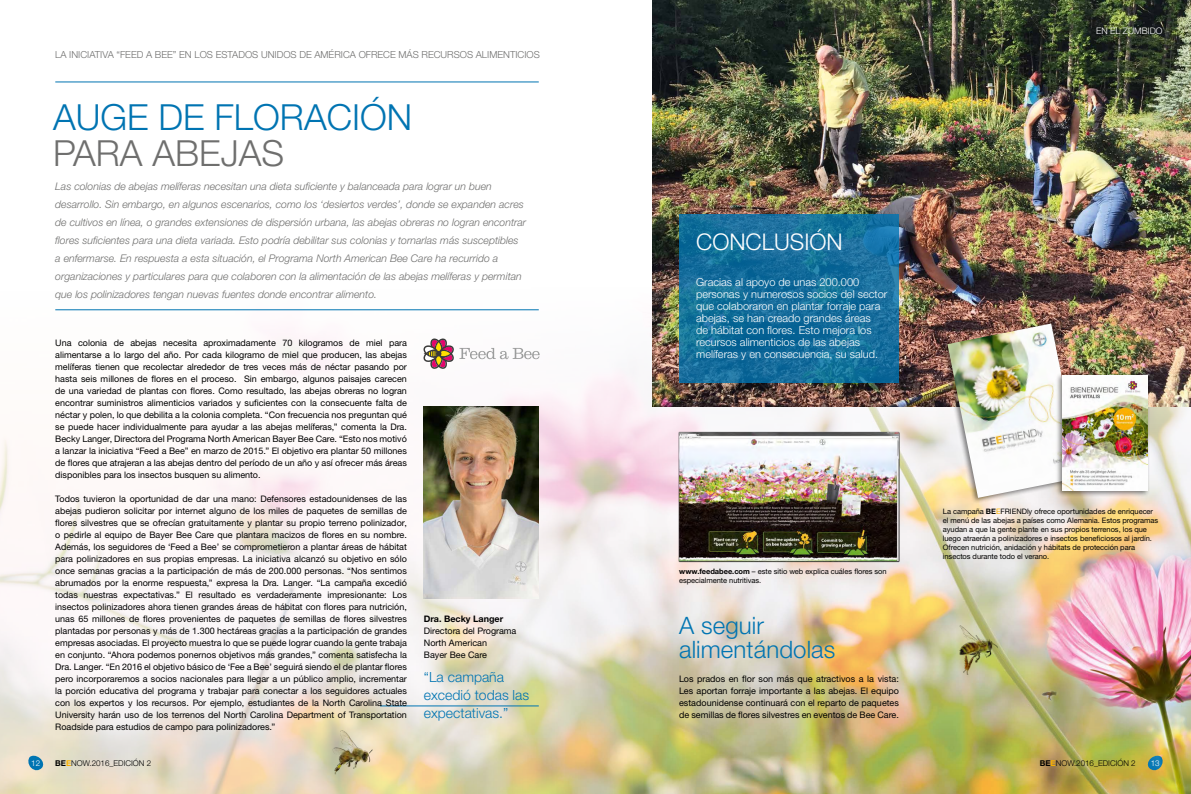
<style>
.page{position:relative;width:1191px;height:794px;background:#fff}
.page>*{position:absolute;margin:0;border:0;box-sizing:border-box;transform-origin:0 0}
.t1{font:300 36px "Helvetica Neue LT Pro";color:#0074b2}
.t2{font:300 36px "Helvetica Neue LT Pro";color:#6f6f6e}
.t3{font:300 24px/24px "Helvetica Neue LT Pro";letter-spacing:.005em;color:#0074b2}
.t4{font:300 23px "Helvetica Neue LT Pro";color:#fff}
.t5{font:300 14px/18px "Helvetica Neue LT Pro";color:#0074b2}
.t6{font:300 11px/12px "Helvetica Neue LT Pro";color:#fff}
.t7{font:italic 300 10.5px/18px "Helvetica Neue LT Pro";color:#6f6f6e}
.t8{font:300 9.7px "Helvetica Neue LT Pro";color:#6f6f6e}
.t9{font:9px/12px "Helvetica Neue LTW1 G";color:#000;text-align:justify}
.t10{font:700 9px "Helvetica Neue LTW1 G";color:#000}
.t11{font:300 9px "Helvetica Neue LT Pro";color:#fff}
.t12{font:300 8px "Helvetica Neue LT Pro";color:#000}
.t13{font:300 8px "Helvetica Neue LT Pro";color:#fff}
.t14{font:7.5px/9px "Helvetica Neue LTW1 G";letter-spacing:-.005em;color:#000}
.s1{font-weight:700}
.s2{color:#f9b000}
.s3{font-family:"Helvetica Neue LTW1 G";font-weight:700}
.s4{font-family:"Helvetica Neue LTW1 G";font-weight:700;color:#f9b000}
</style>
<div class="page">
<img style="left:0;top:310px;width:1191px;height:484px">
<img style="left:652px;top:0;width:539px;height:406px">
<svg style="left:27px;top:755px;width:17px;height:16px"></svg>
<img style="left:997px;top:465px;width:194px;height:329px">
<hr style="left:55px;top:309px;width:484px;height:1px;background:#0074b2">
<hr style="left:380px;top:705px;width:159px;height:1px;background:#0074b2">
<hr style="left:55px;top:82px;width:484px;height:1px;background:#0074b2">
<img style="left:330px;top:729px;width:43px;height:46px">
<img style="left:949px;top:625px;width:52px;height:53px">
<img style="left:675px;top:429px;width:226px;height:135px">
<svg style="left:679px;top:214px;width:220px;height:168px;background:#146e9c"></svg>
<div style="left:941px;top:321px;width:143px;height:183px;background:#000;opacity:.5"></div>
<img style="left:947px;top:323px;width:134px;height:175px">
<div style="left:1055px;top:372px;width:94px;height:125px;background:#000;opacity:.5"></div>
<img style="left:1062px;top:375px;width:85px;height:115px">
<img style="left:424px;top:406px;width:115px;height:192px">
<svg style="left:423px;top:338px;width:117px;height:31px"></svg>
<p class="t8" style="left:55px;top:49px;width:486px">LA INICIATIVA “FEED A BEE” EN LOS ESTADOS UNIDOS DE AMÉRICA OFRECE MÁS RECURSOS ALIMENTICIOS</p>
<h1 class="t1" style="left:53px;top:95px;width:360px">AUGE DE FLORACIÓN</h1>
<h1 class="t2" style="left:53px;top:131px;width:232px">PARA ABEJAS</h1>
<p class="t7" style="left:55px;top:177px;width:472px">Las colonias de abejas melíferas necesitan una dieta suficiente y balanceada para lograr un buen desarrollo. Sin embargo, en algunos escenarios, como los ‘desiertos verdes’, donde se expanden acres de cultivos en línea, o grandes extensiones de dispersión urbana, las abejas obreras no logran encontrar flores suficientes para una dieta variada. Esto podría debilitar sus colonias y tornarlas más susceptibles a enfermarse. En respuesta a esta situación, el Programa North American Bee Care ha recurrido a organizaciones y particulares para que colaboren con la alimentación de las abejas melíferas y permitan que los polinizadores tengan nuevas fuentes donde encontrar alimento.</p>
<p class="t9" style="left:55px;top:337px;width:353px">Una colonia de abejas necesita aproximadamente 70 kilogramos de miel para alimentarse a lo largo del año. Por cada kilogramo de miel que producen, las abejas melíferas tienen que recolectar alrededor de tres veces más de néctar pasando por hasta seis millones de flores en el proceso. Sin embargo, algunos paisajes carecen de una variedad de plantas con flores. Como resultado, las abejas obreras no logran encontrar suministros alimenticios variados y suficientes con la consecuente falta de néctar y polen, lo que debilita a la colonia completa. “Con frecuencia nos preguntan qué se puede hacer individualmente para ayudar a las abejas melíferas,” comenta la Dra.<br>Becky Langer, Directora del Programa North American Bayer Bee Care. “Esto nos motivó a lanzar la iniciativa “Feed a Bee” en marzo de 2015.” El objetivo era plantar 50 millones de flores que atrajeran a las abejas dentro del período de un año y así ofrecer más áreas disponibles para los insectos busquen su alimento.</p>
<p class="t9" style="left:55px;top:493px;width:353px">Todos tuvieron la oportunidad de dar una mano: Defensores estadounidenses de las abejas pudieron solicitar por internet alguno de los miles de paquetes de semillas de flores silvestres que se ofrecían gratuitamente y plantar su propio terreno polinizador, o pedirle al equipo de Bayer Bee Care que plantara macizos de flores en su nombre.<br>Además, los seguidores de ‘Feed a Bee’ se comprometieron a plantar áreas de hábitat para polinizadores en sus propias empresas. La iniciativa alcanzó su objetivo en sólo once semanas gracias a la participación de más de 200.000 personas. “Nos sentimos abrumados por la enorme respuesta,” expresa la Dra. Langer. “La campaña excedió todas nuestras expectativas.” El resultado es verdaderamente impresionante: Los insectos polinizadores ahora tienen grandes áreas de hábitat con flores para nutrición, unas 65 millones de flores provenientes de paquetes de semillas de flores silvestres plantadas por personas y más de 1.300 hectáreas gracias a la participación de grandes empresas asociadas. El proyecto muestra lo que se puede lograr cuando la gente trabaja en conjunto. “Ahora podemos ponernos objetivos más grandes,” comenta satisfecha la Dra. Langer. “En 2016 el objetivo básico de ‘Fee a Bee’ seguirá siendo el de plantar flores pero incorporaremos a socios nacionales para llegar a un público amplio, incrementar la porción educativa del programa y trabajar para conectar a los seguidores actuales con los expertos y los recursos. Por ejemplo, estudiantes de la North Carolina State University harán uso de los terrenos del North Carolina Department of Transportation Roadside para estudios de campo para polinizadores.”</p>
<p class="t10" style="left:424px;top:613px;width:81px">Dra. Becky Langer</p>
<p class="t9" style="left:424px;top:625px;width:94px;text-align:left">Directora del Programa<br>North American<br>Bayer Bee Care</p>
<h3 class="t5" style="left:424px;top:668px;width:107px">“La campaña excedió todas las expectativas.”</h3>
<p class="t11" style="left:1096px;top:25px;width:68px">EN EL ZUMBIDO</p>
<h3 class="t4" style="left:696px;top:228px;width:148px">CONCLUSIÓN</h3>
<p class="t6" style="left:696px;top:276px;width:193px">Gracias al apoyo de unas 200.000 personas y numerosos socios del sector que colaboraron en plantar forraje para abejas, se han creado grandes áreas<br>de hábitat con flores. Esto mejora los recursos alimenticios de las abejas melíferas y en consecuencia, su salud.</p>
<p class="t14" style="left:679px;top:567px;width:209px"><span class="s1">www.feedabee.com</span> – este sitio web explica cuáles flores son especialmente nutritivas.</p>
<h2 class="t3" style="left:679px;top:613px;width:158px">A seguir alimentándolas</h2>
<p class="t9" style="left:679px;top:673px;width:221px">Los prados en flor son más que atractivos a la vista:<br>Les aportan forraje importante a las abejas. El equipo estadounidense continuará con el reparto de paquetes de semillas de flores silvestres en eventos de Bee Care.</p>
<p class="t14" style="left:943px;top:507px;width:217px">La campaña <span class="s1">BE</span><span class="s2">E</span>FRIENDly ofrece oportunidades de enriquecer el menú de las abejas a países como Alemania. Estos programas ayudan a que la gente plante en sus propios terrenos, los que luego atraerán a polinizadores e insectos beneficiosos al jardín.<br>Ofrecen nutrición, anidación y hábitats de protección para insectos durante todo el verano.</p>
<p class="t13" style="left:31px;top:758px;width:10px">12</p>
<p class="t12" style="left:55px;top:758px;width:97px"><span class="s3">BE</span><span class="s4">E</span>NOW.2016_EDICIÓN 2</p>
<p class="t12" style="left:1039px;top:758px;width:97px"><span class="s3">BE</span><span class="s4">E</span>NOW.2016_EDICIÓN 2</p>
<p class="t13" style="left:1150px;top:758px;width:10px">13</p>
</div>
